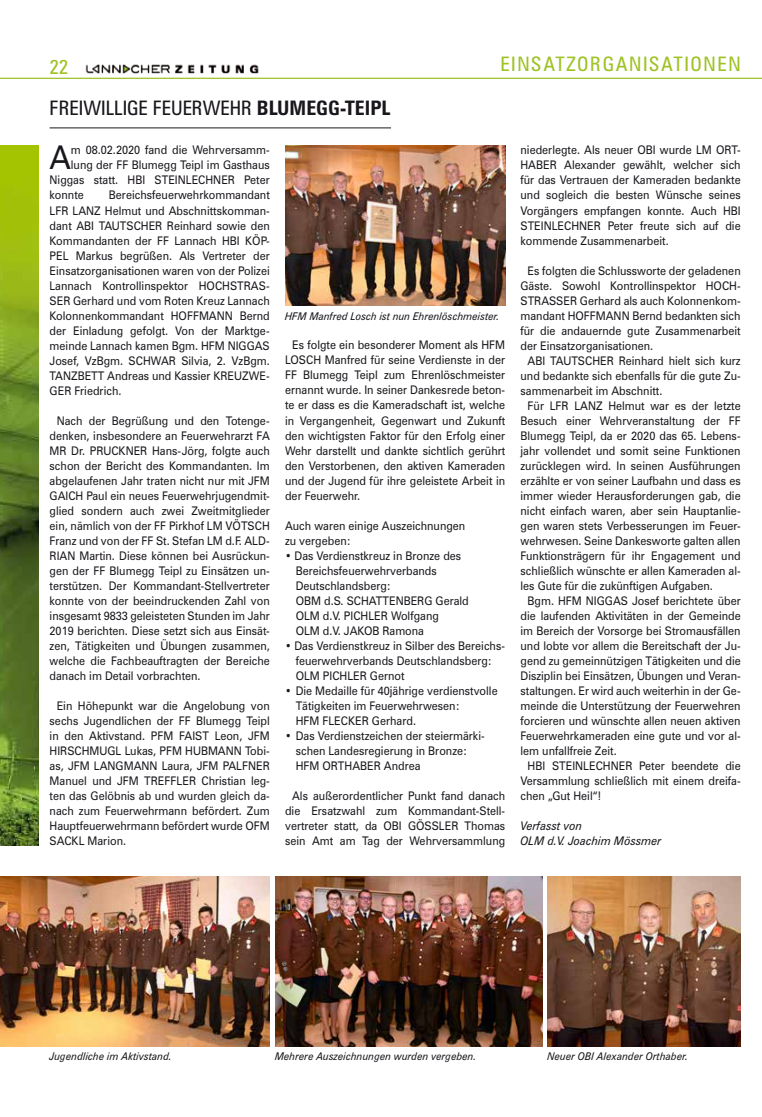
<style>
.page{position:relative;width:762px;height:1117px;background:#fff}
.page>*{position:absolute;margin:0;border:0;box-sizing:border-box;transform-origin:0 0}
.t1{font:32.75px "Zurich BT";color:#1a171c;scale:.92 1}
.t2{font:condensed 20px "Zurich BT";color:#1a171c}
.t3{font:condensed 20px "Zurich BT";letter-spacing:.08em;color:#9fc226}
.t4{font:700 condensed 20px "Zurich BT";color:#1a171c}
.t5{font:11.88px/15px "Zurich BT";color:#1a171c;text-align:justify;scale:.92 1}
.t6{font:italic 11.88px/15px "Zurich BT";color:#1a171c;scale:.92 1}
.t7{font:italic 10.62px "Zurich BT";color:#1a171c;scale:.92 1}
.s1{font-weight:700}
</style>
<div class="page">
<img style="left:0;top:145px;width:38px;height:700px">
<img style="left:0;top:876px;width:270px;height:169px">
<img style="left:285px;top:145px;width:220px;height:161px">
<img style="left:275px;top:876px;width:267px;height:169px">
<img style="left:547px;top:876px;width:194px;height:169px">
<hr style="left:50px;top:128px;width:341px;height:1px;background:#1a171c">
<img style="left:85px;top:64px;width:174px;height:10px">
<hr style="left:0;top:78px;width:762px;height:1px;background:#9fc226">
<h2 class="t3" style="left:50px;top:55px;width:20px">22</h2>
<h2 class="t3" style="left:500px;top:51px;width:31px">EINSA</h2>
<h2 class="t3" style="left:556px;top:51px;width:148px">TZORGAN ISATIONEN</h2>
<h2 class="t2" style="left:50px;top:95px;width:232px">FREIWILLIGEFEUERWEHR <span class="s1">BLUM</span></h2>
<h2 class="t4" style="left:306px;top:95px;width:81px">EGG-TEIPL</h2>
<h1 class="t1" style="left:49px;top:138px;width:25px">A</h1>
<p class="t5" style="left:71px;top:143px;width:218px">m 08.02.2020 fand die Wehrversamm-</p>
<p class="t5" style="left:71px;top:158px;width:218px">lung der FF Blumegg Teipl im Gasthaus</p>
<p class="t5" style="left:50px;top:173px;width:241px">Niggas statt. HBI STEINLECHNER Peter</p>
<p class="t5" style="left:50px;top:188px;width:39px">konnte</p>
<p class="t5" style="left:50px;top:188px;width:241px;text-indent:59px">Bereichsfeuerwehrkommandant LFR LANZ Helmut und Abschnittskomman&shy;dant ABI TAUTSCHER Reinhard sowie den Kommandanten der FF Lannach HBI KÖP-PEL Markus begrüßen. Als Vertreter der Einsatzorganisationen waren von der Polizei Lannach Kontrollinspektor HOCHSTRAS-SER Gerhard und vom Roten Kreuz Lannach Kolonnenkommandant HOFFMANN Bernd der Einladung gefolgt. Von der Marktge&shy;meinde Lannach kamen Bgm. HFM NIGGAS Josef, VzBgm. SCHWAR Silvia, 2. VzBgm.<br>TANZBETT Andreas und Kassier KREUZWE-GER Friedrich.</p>
<p class="t5" style="left:50px;top:413px;width:241px;text-indent:7px">Nach der Begrüßung und den Totenge&shy;denken, insbesondere an Feuerwehrarzt FA MR Dr. PRUCKNER Hans-Jörg, folgte auch schon der Bericht des Kommandanten. Im abgelaufenen Jahr traten nicht nur mit JFM GAICH Paul ein neues Feuerwehrjugendmit&shy;glied sondern auch zwei Zweitmitglieder ein, nämlich von der FF Pirkhof LM VÖTSCH Franz und von der FF St. Stefan LM d.F. ALD-RIAN Martin. Diese können bei Ausrückun&shy;gen der FF Blumegg Teipl zu Einsätzen un&shy;terstützen. Der Kommandant-Stellvertreter konnte von der beeindruckenden Zahl von insgesamt 9833 geleisteten Stunden im Jahr 2019 berichten. Diese setzt sich aus Einsät&shy;zen, Tätigkeiten und Übungen zusammen, welche die Fachbeauftragten der Bereiche danach im Detail vorbrachten.</p>
<p class="t5" style="left:50px;top:698px;width:241px;text-indent:7px">Ein Höhepunkt war die Angelobung von sechs Jugendlichen der FF Blumegg Teipl in den Aktivstand. PFM FAIST Leon, JFM HIRSCHMUGL Lukas, PFM HUBMANN Tobi&shy;as, JFM LANGMANN Laura, JFM PALFNER Manuel und JFM TREFFLER Christian leg&shy;ten das Gelöbnis ab und wurden gleich da&shy;nach zum Feuerwehrmann befördert. Zum Hauptfeuerwehrmann befördert wurde OFM SACKL Marion.</p>
<p class="t7" style="left:285px;top:310px;width:235px">HFM Manfred Losch ist nun Ehrenlöschmeister.</p>
<p class="t5" style="left:285px;top:337px;width:241px;text-indent:7px">Es folgte ein besonderer Moment als HFM LOSCH Manfred für seine Verdienste in der FF Blumegg Teipl zum Ehrenlöschmeister ernannt wurde. In seiner Dankesrede beton&shy;te er dass es die Kameradschaft ist, welche in Vergangenheit, Gegenwart und Zukunft den wichtigsten Faktor für den Erfolg einer Wehr darstellt und dankte sichtlich gerührt den Verstorbenen, den aktiven Kameraden und der Jugend für ihre geleistete Arbeit in der Feuerwehr.</p>
<p class="t5" style="left:285px;top:517px;width:197px">Auch waren einige Auszeichnungen zu vergeben:</p>
<p class="t5" style="left:296px;top:547px;width:190px;text-align:left;text-indent:-11px">• Das Verdienstkreuz in Bronze des<br>Bereichsfeuerwehrverbands<br>Deutschlandsberg:<br>OBM d.S. SCHATTENBERG Gerald<br>OLM d.V. PICHLER Wolfgang<br>OLM d.V. JAKOB Ramona</p>
<p class="t5" style="left:296px;top:637px;width:229px;text-align:left;text-indent:-11px">• Das Verdienstkreuz in Silber des Bereichs&shy;feuerwehrverbands Deutschlandsberg:<br>OLM PICHLER Gernot</p>
<p class="t5" style="left:296px;top:682px;width:221px;text-align:left;text-indent:-11px">• Die Medaille für 40jährige verdienstvolle<br>Tätigkeiten im Feuerwehrwesen:<br>HFM FLECKER Gerhard.</p>
<p class="t5" style="left:296px;top:727px;width:207px;text-align:left;text-indent:-11px">• Das Verdienstzeichen der steiermärki&shy;schen Landesregierung in Bronze:<br>HFM ORTHABER Andrea</p>
<p class="t5" style="left:285px;top:787px;width:241px;text-align:center">Als außerordentlicher Punkt fand danach die Ersatzwahl zum Kommandant-Stell&shy;vertreter statt, da OBI GÖSSLER Thomas sein Amt am Tag der Wehrversammlung</p>
<p class="t5" style="left:520px;top:143px;width:241px">niederlegte. Als neuer OBI wurde LM ORT-HABER Alexander gewählt, welcher sich für das Vertrauen der Kameraden bedankte und sogleich die besten Wünsche seines Vorgängers empfangen konnte. Auch HBI STEINLECHNER Peter freute sich auf die kommende Zusammenarbeit.</p>
<p class="t5" style="left:527px;top:263px;width:233px">Es folgten die Schlussworte der geladenen</p>
<p class="t5" style="left:520px;top:278px;width:241px">Gäste. Sowohl Kontrollinspektor HOCH-</p>
<p class="t5" style="left:520px;top:293px;width:241px">STRASSER Gerhard als auch Kolonnenkom-</p>
<p class="t5" style="left:520px;top:308px;width:241px">mandant HOFFMANN Bernd bedankten sich</p>
<p class="t5" style="left:520px;top:323px;width:241px">für die andauernde gute Zusammenarbeit</p>
<p class="t5" style="left:520px;top:338px;width:146px">der Einsatzorganisationen.</p>
<p class="t5" style="left:527px;top:353px;width:233px">ABI TAUTSCHER Reinhard hielt sich kurz</p>
<p class="t5" style="left:520px;top:368px;width:241px">und bedankte sich ebenfalls für die gute Zu-</p>
<p class="t5" style="left:520px;top:383px;width:156px">sammenarbeit im Abschnitt.</p>
<p class="t5" style="left:527px;top:398px;width:233px">Für LFR LANZ Helmut war es der letzte</p>
<p class="t5" style="left:520px;top:413px;width:241px">Besuch einer Wehrveranstaltung der FF</p>
<p class="t5" style="left:520px;top:428px;width:241px">Blumegg Teipl, da er 2020 das 65. Lebens-</p>
<p class="t5" style="left:520px;top:443px;width:241px">jahr vollendet und somit seine Funktionen</p>
<p class="t5" style="left:520px;top:458px;width:241px">zurücklegen wird. In seinen Ausführungen</p>
<p class="t5" style="left:520px;top:473px;width:241px">erzählte er von seiner Laufbahn und dass es</p>
<p class="t5" style="left:520px;top:488px;width:241px">immer wieder Herausforderungen gab, die</p>
<p class="t5" style="left:520px;top:503px;width:241px">nicht einfach waren, aber sein Hauptanlie-</p>
<p class="t5" style="left:520px;top:518px;width:241px">gen waren stets Verbesserungen im Feuer-</p>
<p class="t5" style="left:520px;top:533px;width:241px">wehrwesen. Seine Dankesworte galten allen</p>
<p class="t5" style="left:520px;top:548px;width:241px">Funktionsträgern für ihr Engagement und</p>
<p class="t5" style="left:520px;top:563px;width:241px">schließlich wünschte er allen Kameraden al-</p>
<p class="t5" style="left:520px;top:578px;width:210px">les Gute für die zukünftigen Aufgaben.</p>
<p class="t5" style="left:527px;top:593px;width:233px">Bgm. HFM NIGGAS Josef berichtete über</p>
<p class="t5" style="left:520px;top:608px;width:241px">die laufenden Aktivitäten in der Gemeinde</p>
<p class="t5" style="left:520px;top:623px;width:241px">im Bereich der Vorsorge bei Stromausfällen</p>
<p class="t5" style="left:520px;top:638px;width:241px">und lobte vor allem die Bereitschaft der Ju-</p>
<p class="t5" style="left:520px;top:653px;width:241px">gend zu gemeinnützigen Tätigkeiten und die</p>
<p class="t5" style="left:520px;top:668px;width:241px">Disziplin bei Einsätzen, Übungen und Veran-</p>
<p class="t5" style="left:520px;top:683px;width:241px">staltungen. Er wird auch weiterhin in der Ge-</p>
<p class="t5" style="left:520px;top:698px;width:241px">meinde die Unterstützung der Feuerwehren</p>
<p class="t5" style="left:520px;top:713px;width:241px">forcieren und wünschte allen neuen aktiven</p>
<p class="t5" style="left:520px;top:728px;width:241px">Feuerwehrkameraden eine gute und vor al-</p>
<p class="t5" style="left:520px;top:743px;width:106px">lem unfallfreie Zeit.</p>
<p class="t5" style="left:527px;top:758px;width:233px">HBI STEINLECHNER Peter beendete die</p>
<p class="t5" style="left:520px;top:773px;width:241px">Versammlung schließlich mit einem dreifa-</p>
<p class="t5" style="left:520px;top:788px;width:90px">chen „Gut Heil“!</p>
<p class="t6" style="left:520px;top:818px;width:155px">Verfasst von<br>OLM d.V. Joachim Mössmer</p>
<p class="t7" style="left:50px;top:1049px;width:134px">Jugendliche im Aktivstand.</p>
<p class="t7" style="left:275px;top:1049px;width:220px">Mehrere Auszeichnungen wurden vergeben.</p>
<p class="t7" style="left:547px;top:1049px;width:154px">Neuer OBI Alexander Orthaber.</p>
</div>
